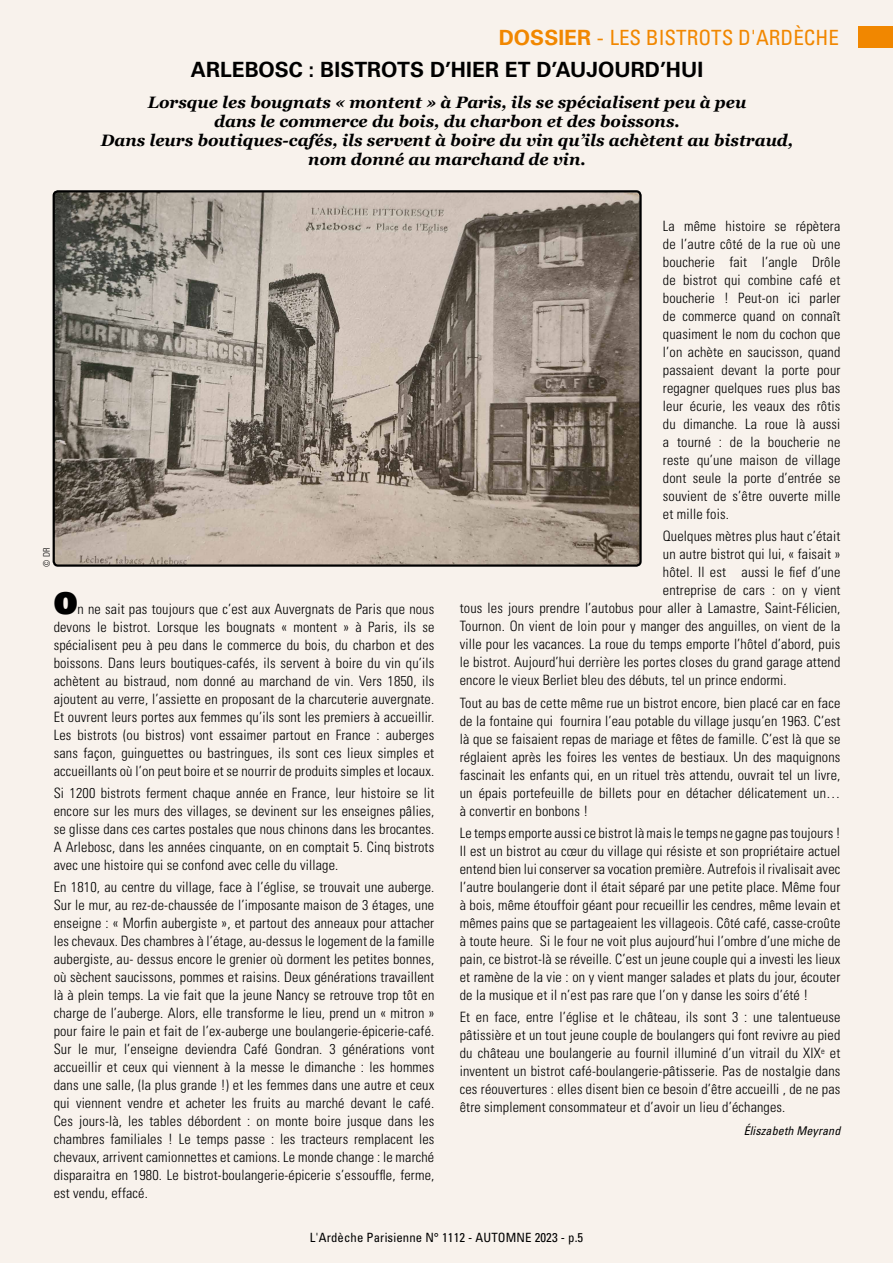
<style>
.page{position:relative;width:893px;height:1263px;background:#fff}
.page>*{position:absolute;margin:0;border:0;box-sizing:border-box;transform-origin:0 0}
.t1{font:700 21px/32px "Univers LT Std";color:#000}
.t2{font:italic 700 16.5px/18.8px "Georgia";color:#000;text-align:center}
.t3{font:300 condensed 14.25px/18px "Univers LT Std";letter-spacing:.01em;color:#000;text-align:justify}
.t4{font:condensed 12.75px "Univers LT Std";letter-spacing:.01em;color:#000}
.t5{font:italic condensed 12px "Univers LT Std";letter-spacing:.01em;color:#000}
.t6{font:300 condensed 9px "Univers LT Std";color:#000}
.s1{color:#f18700}
.s2{font-weight:400;color:#f18700}
.s3{font-weight:400;font-stretch:condensed;color:#f18700}
.s4{font-family:"Univers LT 85 X Blk";font-weight:400;font-stretch:normal;font-size:30px}
</style>
<div class="page">
<div style="left:1px;top:0;width:892px;height:1263px;background:#f8f2ec"></div>
<div style="left:859px;top:26px;width:34px;height:21px;background:#f18700"></div>
<img style="left:56px;top:193px;width:583px;height:371px">
<div style="left:53px;top:190px;width:589px;height:377px;border:2px solid #000;border-radius:4px"></div>
<img style="left:0;top:0;width:1px;height:671px">
<h1 class="t1" style="left:191px;top:22px;width:650px;text-indent:308px"><span class="s1">DOSSIER</span> <span class="s2">-</span> <span class="s3">LES BISTROTS D'ARDÈCHE<br></span>ARLEBOSC : BISTROTS D’HIER ET D’AUJOURD’HUI</h1>
<p class="t2" style="left:101px;top:92px;width:694px">Lorsque les bougnats « montent » à Paris, ils se spécialisent peu à peu<br>dans le commerce du bois, du charbon et des boissons.<br>Dans leurs boutiques-cafés, ils servent à boire du vin qu’ils achètent au bistraud, nom donné au marchand de vin.</p>
<p class="t6" style="left:41px;top:567px;width:21px;rotate:-90deg">© DR</p>
<p class="t3" style="left:54px;top:600px;width:382px"><span class="s4">O</span>n ne sait pas toujours que c’est aux Auvergnats de Paris que nous devons le bistrot. Lorsque les bougnats « montent » à Paris, ils se spécialisent peu à peu dans le commerce du bois, du charbon et des boissons. Dans leurs boutiques-cafés, ils servent à boire du vin qu’ils achètent au bistraud, nom donné au marchand de vin. Vers 1850, ils ajoutent au verre, l’assiette en proposant de la charcuterie auvergnate.<br>Et ouvrent leurs portes aux femmes qu’ils sont les premiers à accueillir.<br>Les bistrots (ou bistros) vont essaimer partout en France : auberges sans façon, guinguettes ou bastringues, ils sont ces lieux simples et accueillants où l’on peut boire et se nourrir de produits simples et locaux.</p>
<p class="t3" style="left:54px;top:784px;width:382px">Si 1200 bistrots ferment chaque année en France, leur histoire se lit encore sur les murs des villages, se devinent sur les enseignes pâlies, se glisse dans ces cartes postales que nous chinons dans les brocantes.<br>A Arlebosc, dans les années cinquante, on en comptait 5. Cinq bistrots avec une histoire qui se confond avec celle du village.</p>
<p class="t3" style="left:54px;top:878px;width:382px">En 1810, au centre du village, face à l’église, se trouvait une auberge.<br>Sur le mur, au rez-de-chaussée de l’imposante maison de 3 étages, une enseigne : « Morfin aubergiste », et partout des anneaux pour attacher les chevaux. Des chambres à l’étage, au-dessus le logement de la famille aubergiste, au- dessus encore le grenier où dorment les petites bonnes, où sèchent saucissons, pommes et raisins. Deux générations travaillent là à plein temps. La vie fait que la jeune Nancy se retrouve trop tôt en charge de l’auberge. Alors, elle transforme le lieu, prend un « mitron » pour faire le pain et fait de l’ex-auberge une boulangerie-épicerie-café.<br>Sur le mur, l’enseigne deviendra Café Gondran. 3 générations vont accueillir et ceux qui viennent à la messe le dimanche : les hommes dans une salle, (la plus grande !) et les femmes dans une autre et ceux qui viennent vendre et acheter les fruits au marché devant le café.<br>Ces jours-là, les tables débordent : on monte boire jusque dans les chambres familiales ! Le temps passe : les tracteurs remplacent les chevaux, arrivent camionnettes et camions. Le monde change : le marché disparaitra en 1980. Le bistrot-boulangerie-épicerie s’essouffle, ferme, est vendu, effacé.</p>
<p class="t3" style="left:663px;top:217px;width:179px">La même histoire se répètera de l’autre côté de la rue où une boucherie fait l’angle Drôle de bistrot qui combine café et boucherie ! Peut-on ici parler de commerce quand on connaît quasiment le nom du cochon que l’on achète en saucisson, quand passaient devant la porte pour regagner quelques rues plus bas leur écurie, les veaux des rôtis du dimanche. La roue là aussi a tourné : de la boucherie ne reste qu’une maison de village dont seule la porte d’entrée se souvient de s’être ouverte mille et mille fois.</p>
<p class="t3" style="left:663px;top:527px;width:179px">Quelques mètres plus haut c’était</p>
<p class="t3" style="left:663px;top:545px;width:179px">un autre bistrot qui lui, « faisait »</p>
<p class="t3" style="left:663px;top:563px;width:179px">hôtel. Il est aussi le fief d’une</p>
<p class="t3" style="left:663px;top:581px;width:179px">entreprise de cars : on y vient</p>
<p class="t3" style="left:460px;top:599px;width:382px">tous les jours prendre l’autobus pour aller à Lamastre, Saint-Félicien,</p>
<p class="t3" style="left:460px;top:617px;width:382px">Tournon. On vient de loin pour y manger des anguilles, on vient de la</p>
<p class="t3" style="left:460px;top:635px;width:382px">ville pour les vacances. La roue du temps emporte l’hôtel d’abord, puis</p>
<p class="t3" style="left:460px;top:653px;width:382px">le bistrot. Aujourd’hui derrière les portes closes du grand garage attend</p>
<p class="t3" style="left:460px;top:671px;width:328px">encore le vieux Berliet bleu des débuts, tel un prince endormi.</p>
<p class="t3" style="left:460px;top:694px;width:382px">Tout au bas de cette même rue un bistrot encore, bien placé car en face de la fontaine qui fournira l’eau potable du village jusqu’en 1963. C’est là que se faisaient repas de mariage et fêtes de famille. C’est là que se réglaient après les foires les ventes de bestiaux. Un des maquignons fascinait les enfants qui, en un rituel très attendu, ouvrait tel un livre, un épais portefeuille de billets pour en détacher délicatement un… à convertir en bonbons !</p>
<p class="t3" style="left:460px;top:824px;width:382px">Le temps emporte aussi ce bistrot là mais le temps ne gagne pas toujours !<br>Il est un bistrot au cœur du village qui résiste et son propriétaire actuel entend bien lui conserver sa vocation première. Autrefois il rivalisait avec l’autre boulangerie dont il était séparé par une petite place. Même four à bois, même étouffoir géant pour recueillir les cendres, même levain et mêmes pains que se partageaient les villageois. Côté café, casse-croûte à toute heure. Si le four ne voit plus aujourd’hui l’ombre d’une miche de pain, ce bistrot-là se réveille. C’est un jeune couple qui a investi les lieux et ramène de la vie : on y vient manger salades et plats du jour, écouter de la musique et il n’est pas rare que l’on y danse les soirs d’été !</p>
<p class="t3" style="left:460px;top:1008px;width:382px">Et en face, entre l’église et le château, ils sont 3 : une talentueuse pâtissière et un tout jeune couple de boulangers qui font revivre au pied du château une boulangerie au fournil illuminé d’un vitrail du XIX<sup>e</sup> et inventent un bistrot café-boulangerie-pâtisserie. Pas de nostalgie dans ces réouvertures : elles disent bien ce besoin d’être accueilli , de ne pas être simplement consommateur et d’avoir un lieu d’échanges.</p>
<p class="t5" style="left:744px;top:1123px;width:98px">Éliszabeth Meyrand</p>
<p class="t4" style="left:310px;top:1230px;width:275px">L'Ardèche Parisienne N° 1112 - AUTOMNE 2023 - p.5</p>
</div>
